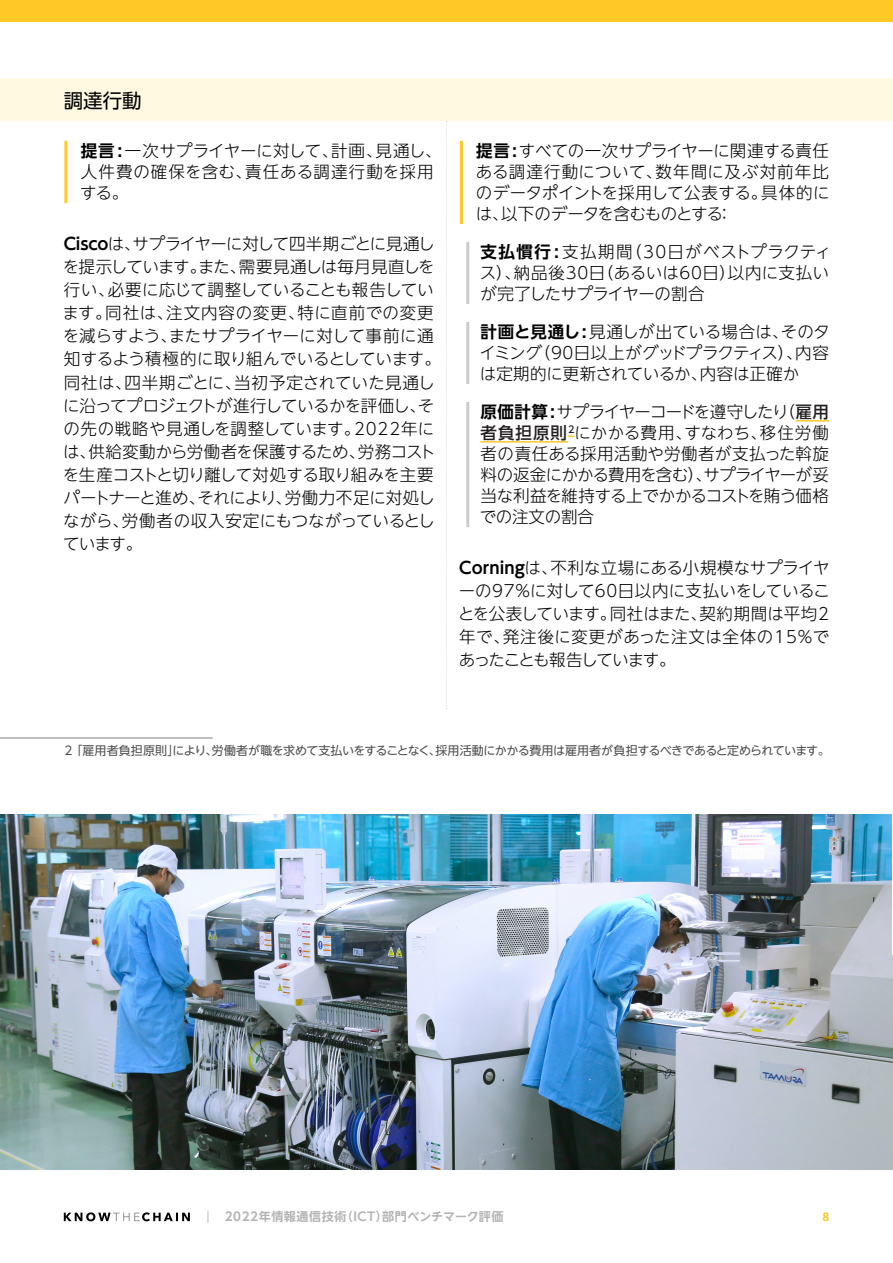
<style>
.page{position:relative;width:893px;height:1263px;background:#fff}
.page>*{position:absolute;margin:0;border:0;box-sizing:border-box;transform-origin:0 0}
.t1{font:19.5px "UD Shin Go NT Pro";color:#000}
.表テキストメイン{font:300 16.5px/23.1px "UD Shin Go NT Pro";letter-spacing:-.005em;color:#000}
.Main___dots_chart{font:300 16.5px/21px "UD Shin Go NT Pro";letter-spacing:-.015em;color:#000;text-align:justify}
.表テキスト_ライン{font:300 16.5px/21px "UD Shin Go NT Pro";letter-spacing:.015em;color:#000}
.Main___dots_chart-2{font:300 16.5px/21px "UD Shin Go NT Pro";letter-spacing:.02em;color:#000}
.Endnotes{font:12px "UD Shin Go NT Pro";letter-spacing:-.025em;color:#4d4d4d}
.t2{font:700 12px "UD Shin Go NT Pro De";letter-spacing:.05em;color:#b3b3b3}
.t3{font:700 12px "Open Sans";color:#fec827}
.s1{font-family:"UD Shin Go NT Pro De";font-weight:700}
.s2{font-weight:500;color:#231f20}
.s3{font-family:"Open Sans";font-weight:400}
</style>
<div class="page">
<div style="left:0;top:78px;width:893px;height:43px;background:#fff9e1"></div>
<svg style="left:446px;top:121px;width:1px;height:588px"></svg>
<hr style="left:64px;top:141px;width:3px;height:62px;background:#fec827">
<hr style="left:460px;top:141px;width:3px;height:83px;background:#fec827">
<hr style="left:466px;top:242px;width:3px;height:62px;background:#ccc">
<hr style="left:466px;top:322px;width:3px;height:62px;background:#ccc">
<hr style="left:466px;top:402px;width:3px;height:125px;background:#ccc">
<hr style="left:795px;top:420px;width:34px;height:2px;background:#fec827">
<hr style="left:480px;top:441px;width:88px;height:2px;background:#fec827">
<hr style="left:0;top:738px;width:213px;height:1px;background:#808080">
<img style="left:0;top:814px;width:893px;height:355px">
<hr style="left:892px;top:121px;width:1px;height:834px;background:#fff">
<div style="left:0;top:0;width:893px;height:21px;background:#fec827"></div>
<svg style="left:64px;top:1212px;width:126px;height:9px"></svg>
<p class="t1" style="left:64px;top:85px;width:79px">調達行動</p>
<p class="表テキスト_ライン" style="left:80px;top:139px;width:363px"><span class="s1">提言:</span>一次サプライヤーに対して、計画、見通し、人件費の確保を含む、責任ある調達行動を採用する。</p>
<p class="表テキストメイン" style="left:62px;top:231px;width:380px"><span class="s1">Cisco</span>は、サプライヤーに対して四半期ごとに見通しを提示しています。また、需要見通しは毎月見直しを行い、必要に応じて調整していることも報告しています。同社は、注文内容の変更、特に直前での変更を減らすよう、またサプライヤーに対して事前に通知するよう積極的に取り組んでいるとしています。同社は、四半期ごとに、当初予定されていた見通しに沿ってプロジェクトが進行しているかを評価し、その先の戦略や見通しを調整しています。2022年には、供給変動から労働者を保護するため、労務コストを生産コストと切り離して対処する取り組みを主要パートナーと進め、それにより、労働力不足に対処しながら、労働者の収入安定にもつながっているとしています。</p>
<p class="表テキスト_ライン" style="left:476px;top:139px;width:355px;text-align:justify"><span class="s1">提言:</span>すべての一次サプライヤーに関連する責任ある調達行動について、数年間に及ぶ対前年比のデータポイントを採用して公表する。具体的には、以下のデータを含むものとする：</p>
<p class="Main___dots_chart-2" style="left:480px;top:240px;width:353px"><span class="s1">支払慣行:</span>支払期間（30日がベストプラクティス）、納品後30日（あるいは60日）以内に支払いが完了したサプライヤーの割合</p>
<p class="Main___dots_chart" style="left:479px;top:320px;width:352px"><span class="s1">計画と見通し:</span>見通しが出ている場合は、そのタイミング（90日以上がグッドプラクティス）、内容は定期的に更新されているか、内容は正確か</p>
<p class="Main___dots_chart" style="left:480px;top:400px;width:351px"><span class="s1">原価計算:</span>サプライヤーコードを遵守したり（<span class="s2">雇用者負担原則</span><sup>2</sup>にかかる費用、すなわち、移住労働者の責任ある採用活動や労働者が支払った斡旋料の返金にかかる費用を含む）、サプライヤーが妥当な利益を維持する上でかかるコストを賄う価格での注文の割合</p>
<p class="表テキストメイン" style="left:458px;top:555px;width:374px;text-align:justify"><span class="s1">Corning</span>は、不利な立場にある小規模なサプライヤーの97％に対して60日以内に支払いをしていることを公表しています。同社はまた、契約期間は平均2年で、発注後に変更があった注文は全体の15％であったことも報告しています。</p>
<p class="Endnotes" style="left:65px;top:741px;width:767px">2 「雇用者負担原則」により、労働者が職を求めて支払いをすることなく、採用活動にかかる費用は雇用者が負担するべきであると定められています。</p>
<p class="t2" style="left:205px;top:1207px;width:300px"><span class="s3">|</span> 2022年情報通信技術（ICT）部門ベンチマーク評価</p>
<p class="t3" style="left:822px;top:1208px;width:8px">8</p>
</div>
